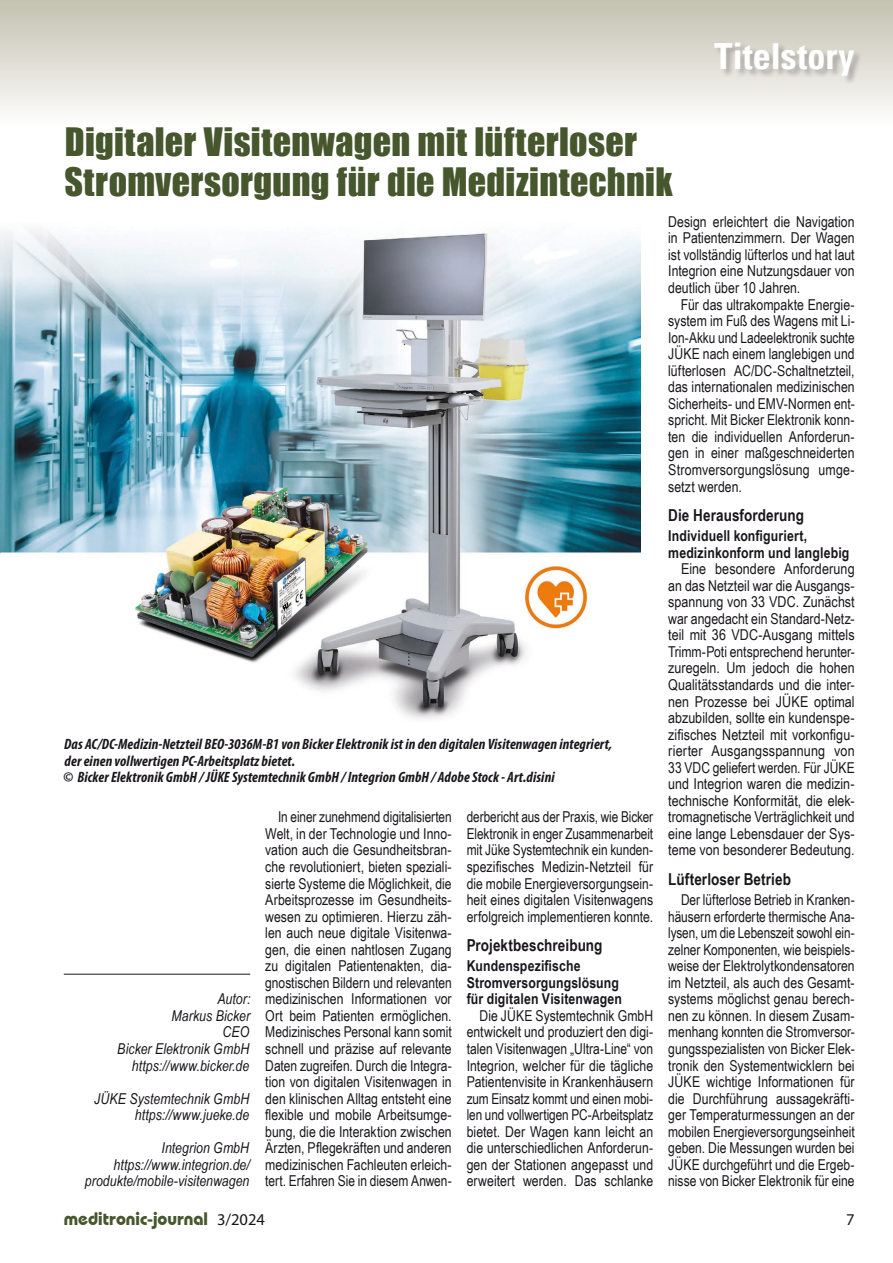
<style>
.page{position:relative;width:893px;height:1263px;background:#fff}
.page>*{position:absolute;margin:0;border:0;box-sizing:border-box;transform-origin:0 0}
.t1{font:36px/39.6px "Impact";letter-spacing:.01em;color:#46562d}
.t2{font:700 condensed 36px "Univers";letter-spacing:.005em;color:#fff}
.t3{font:700 18px "Bauhaus IT Cby BT";color:#46562d}
.t4{font:700 16.5px "Arial Narrow";letter-spacing:.005em;color:#1a171c}
.t5{font:16.5px "Myriad Pro";color:#1a171c}
.t6{font:15px/16.5px "Arial Narrow";color:#1a171c;text-align:justify}
.t7{font:15px/16.5px "Arial Narrow";color:#1a171c;text-align:justify;scale:.96 1}
.t8{font:italic 700 condensed 15px/16.5px "Myriad Pro";letter-spacing:.005em;color:#1a171c}
.t9{font:italic 15px/16.5px "Arial Narrow";letter-spacing:.005em;color:#1a171c;text-align:right}
.t10{font:700 15px/16.5px "Arial Narrow";letter-spacing:.01em;color:#1a171c}
.s1{font-family:"Myriad Pro";font-weight:400;font-size:16.5px;color:#1a171c}
</style>
<div class="page">
<div style="left:0;top:0;width:893px;height:128px;background:linear-gradient(to bottom,#c3c0af,#fefefe)"></div>
<svg style="left:0;top:0;width:1px;height:128px"></svg>
<hr style="left:64px;top:974px;width:186px;height:1px;background:#1a171c">
<div style="left:714px;top:43px;width:149px;height:42px;background:#1a171c;opacity:.25"></div>
<img style="left:0;top:229px;width:641px;height:490px">
<h1 class="t1" style="left:64px;top:121px;width:610px">Digitaler Visitenwagen mit lüfterloser<br>Stromversorgung für die Medizintechnik</h1>
<h1 class="t2" style="left:714px;top:34px;width:142px">Titelstory</h1>
<p class="t8" style="left:63px;top:735px;width:551px">Das AC/DC-Medizin-Netzteil BEO-3036M-B1 von Bicker Elektronik ist in den digitalen Visitenwagen integriert, der einen vollwertigen PC-Arbeitsplatz bietet.<br>© Bicker Elektronik GmbH / JÜKE Systemtechnik GmbH / Integrion GmbH / Adobe Stock - Art.disini</p>
<p class="t9" style="left:117px;top:990px;width:135px">Autor:<br>Markus Bicker<br>CEO<br>Bicker Elektronik GmbH https://www.bicker.de</p>
<p class="t9" style="left:94px;top:1090px;width:157px">JÜKE Systemtechnik GmbH https://www.jueke.de</p>
<p class="t9" style="left:85px;top:1139px;width:167px">Integrion GmbH https://www.integrion.de/ produkte/mobile-visitenwagen</p>
<p class="t7" style="left:265px;top:808px;width:196px;text-indent:13px">In einer zunehmend digitalisierten Welt, in der Technologie und Inno&shy;vation auch die Gesundheitsbran&shy;che revolutioniert, bieten speziali&shy;sierte Systeme die Möglichkeit, die Arbeitsprozesse im Gesundheits&shy;wesen zu optimieren. Hierzu zäh&shy;len auch neue digitale Visitenwa&shy;gen, die einen nahtlosen Zugang zu digitalen Patientenakten, dia&shy;gnostischen Bildern und relevanten medizinischen Informationen vor Ort beim Patienten ermöglichen.<br>Medizinisches Personal kann somit schnell und präzise auf relevante Daten zugreifen. Durch die Integra&shy;tion von digitalen Visitenwagen in den klinischen Alltag entsteht eine flexible und mobile Arbeitsumge&shy;bung, die die Interaktion zwischen Ärzten, Pflegekräften und anderen medizinischen Fachleuten erleich&shy;tert. Erfahren Sie in diesem Anwen-</p>
<p class="t7" style="left:467px;top:808px;width:196px">derbericht aus der Praxis, wie Bicker Elektronik in enger Zusammenarbeit mit Jüke Systemtechnik ein kunden&shy;spezifisches Medizin-Netzteil für die mobile Energieversorgungsein&shy;heit eines digitalen Visitenwagens erfolgreich implementieren konnte.</p>
<p class="t4" style="left:467px;top:932px;width:137px">Projektbeschreibung</p>
<p class="t10" style="left:467px;top:957px;width:157px">Kundenspezifische<br>Stromversorgungslösung für digitalen Visitenwagen</p>
<p class="t6" style="left:467px;top:1007px;width:188px;text-indent:13px">Die JÜKE Systemtechnik GmbH entwickelt und produziert den digi&shy;talen Visitenwagen „Ultra-Line“ von Integrion, welcher für die tägliche Patientenvisite in Krankenhäusern zum Einsatz kommt und einen mobi&shy;len und vollwertigen PC-Arbeitsplatz bietet. Der Wagen kann leicht an die unterschiedlichen Anforderun&shy;gen der Stationen angepasst und erweitert werden. Das schlanke</p>
<p class="t6" style="left:668px;top:213px;width:188px">Design erleichtert die Navigation in Patientenzimmern. Der Wagen ist vollständig lüfterlos und hat laut Integrion eine Nutzungsdauer von deutlich über 10 Jahren.</p>
<p class="t6" style="left:668px;top:295px;width:188px;text-indent:13px">Für das ultrakompakte Energie&shy;system im Fuß des Wagens mit Li-Ion-Akku und Ladeelektronik suchte JÜKE nach einem langlebigen und lüfterlosen AC/DC-Schaltnetzteil, das internationalen medizinischen Sicherheits- und EMV-Normen ent&shy;spricht. Mit Bicker Elektronik konn&shy;ten die individuellen Anforderun&shy;gen in einer maßgeschneiderten Stromversorgungslösung umge&shy;setzt werden.</p>
<p class="t4" style="left:668px;top:502px;width:137px">Die Herausforderung</p>
<p class="t10" style="left:668px;top:527px;width:183px">Individuell konfiguriert, medizinkonform und langlebig</p>
<p class="t6" style="left:668px;top:560px;width:188px;text-indent:13px">Eine besondere Anforderung an das Netzteil war die Ausgangs&shy;spannung von 33 VDC. Zunächst war angedacht ein Standard-Netz&shy;teil mit 36 VDC-Ausgang mittels Trimm-Poti entsprechend herunter&shy;zuregeln. Um jedoch die hohen Qualitätsstandards und die inter&shy;nen Prozesse bei JÜKE optimal abzubilden, sollte ein kundenspe&shy;zifisches Netzteil mit vorkonfigu&shy;rierter Ausgangsspannung von 33 VDC geliefert werden. Für JÜKE und Integrion waren die medizin&shy;technische Konformität, die elek&shy;tromagnetische Verträglichkeit und eine lange Lebensdauer der Sys&shy;teme von besonderer Bedeutung.</p>
<p class="t4" style="left:668px;top:866px;width:124px">Lüfterloser Betrieb</p>
<p class="t6" style="left:668px;top:891px;width:188px;text-indent:13px">Der lüfterlose Betrieb in Kranken&shy;häusern erforderte thermische Ana&shy;lysen, um die Lebenszeit sowohl ein&shy;zelner Komponenten, wie beispiels&shy;weise der Elektrolytkondensatoren im Netzteil, als auch des Gesamt&shy;systems möglichst genau berech&shy;nen zu können. In diesem Zusam&shy;menhang konnten die Stromversor&shy;gungsspezialisten von Bicker Elek&shy;tronik den Systementwicklern bei JÜKE wichtige Informationen für die Durchführung aussagekräfti&shy;ger Temperaturmessungen an der mobilen Energieversorgungseinheit geben. Die Messungen wurden bei JÜKE durchgeführt und die Ergeb&shy;nisse von Bicker Elektronik für eine</p>
<p class="t3" style="left:64px;top:1207px;width:203px">meditronic-journal <span class="s1">3/2024</span></p>
<p class="t5" style="left:846px;top:1209px;width:10px">7</p>
</div>
